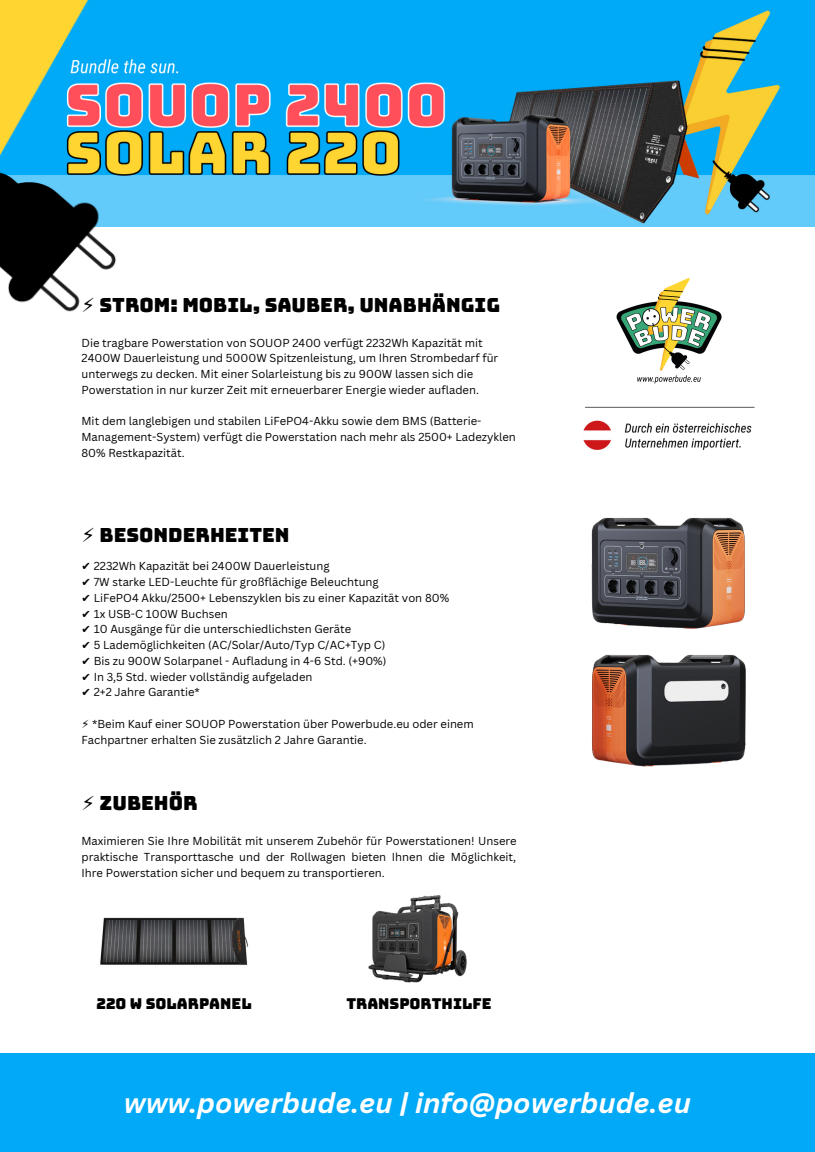
<style>
.page{position:relative;width:815px;height:1152px;background:#fff}
.page>*{position:absolute;margin:0;border:0;box-sizing:border-box;transform-origin:0 0}
.t1{font:italic 700 27.75px "Canva Sans";color:#fff}
.t2{font:19.5px "Bungee";color:#000}
.t3{font:15px "Bungee";color:#000}
.t4{font:11.25px/15.8px "Canva Sans";color:#000}
.s1{font-family:"DejaVu Sans"}
</style>
<div class="page">
<img style="left:583px;top:406px;width:172px;height:27px">
<img style="left:100px;top:917px;width:149px;height:48px">
<img style="left:616px;top:278px;width:106px;height:106px">
<div style="left:0;top:1053px;width:814px;height:99px;background:#01a9f6"></div>
<img style="left:455px;top:1px;width:359px;height:226px">
<img style="left:0;top:0;width:455px;height:312px">
<img style="left:583px;top:438px;width:162px;height:132px">
<img style="left:591px;top:570px;width:155px;height:197px">
<img style="left:368px;top:895px;width:99px;height:88px">
<h2 class="t2" style="left:81px;top:296px;width:420px"><span class="s1">⚡</span> STROM: MOBIL, SAUBER, UNABHÄNGIG</h2>
<p class="t4" style="left:81px;top:334px;width:418px">Die tragbare Powerstation von SOUOP 2400 verfügt 2232Wh Kapazität mit 2400W Dauerleistung und 5000W Spitzenleistung, um Ihren Strombedarf für unterwegs zu decken. Mit einer Solarleistung bis zu 900W lassen sich die Powerstation in nur kurzer Zeit mit erneuerbarer Energie wieder aufladen.</p>
<p class="t4" style="left:81px;top:413px;width:436px">Mit dem langlebigen und stabilen LiFePO4-Akku sowie dem BMS (Batterie-<br>Management-System) verfügt die Powerstation nach mehr als 2500+ Ladezyklen<br>80% Restkapazität.</p>
<h2 class="t2" style="left:81px;top:525px;width:210px"><span class="s1">⚡</span> BESONDERHEITEN</h2>
<p class="t4" style="left:81px;top:558px;width:250px"><span class="s1">✔</span> 2232Wh Kapazität bei 2400W Dauerleistung</p>
<p class="t4" style="left:81px;top:574px;width:299px"><span class="s1">✔</span> 7W starke LED-Leuchte für großflächige Beleuchtung</p>
<p class="t4" style="left:81px;top:590px;width:369px"><span class="s1">✔</span> LiFePO4 Akku/2500+ Lebenszyklen bis zu einer Kapazität von 80%</p>
<p class="t4" style="left:81px;top:605px;width:148px"><span class="s1">✔</span> 1x USB-C 100W Buchsen</p>
<p class="t4" style="left:81px;top:621px;width:271px"><span class="s1">✔</span> 10 Ausgänge für die unterschiedlichsten Geräte</p>
<p class="t4" style="left:81px;top:637px;width:305px"><span class="s1">✔</span> 5 Lademöglichkeiten (AC/Solar/Auto/Typ C/AC+Typ C)</p>
<p class="t4" style="left:81px;top:653px;width:306px"><span class="s1">✔</span> Bis zu 900W Solarpanel - Aufladung in 4-6 Std. (+90%)</p>
<p class="t4" style="left:81px;top:668px;width:232px"><span class="s1">✔</span> In 3,5 Std. wieder vollständig aufgeladen</p>
<p class="t4" style="left:81px;top:684px;width:120px"><span class="s1">✔</span> 2+2 Jahre Garantie*</p>
<p class="t4" style="left:81px;top:716px;width:394px"><span class="s1">⚡</span> *Beim Kauf einer SOUOP Powerstation über Powerbude.eu oder einem<br>Fachpartner erhalten Sie zusätzlich 2 Jahre Garantie.</p>
<h2 class="t2" style="left:81px;top:794px;width:118px"><span class="s1">⚡</span> ZUBEHÖR</h2>
<p class="t4" style="left:81px;top:833px;width:436px;text-align:justify">Maximieren Sie Ihre Mobilität mit unserem Zubehör für Powerstationen! Unsere praktische Transporttasche und der Rollwagen bieten Ihnen die Möglichkeit, Ihre Powerstation sicher und bequem zu transportieren.</p>
<h3 class="t3" style="left:96px;top:996px;width:157px">220 W SOLARPANEL</h3>
<h3 class="t3" style="left:346px;top:996px;width:147px">TRANSPORTHILFE</h3>
<h1 class="t1" style="left:124px;top:1083px;width:568px">www.powerbude.eu | info@powerbude.eu</h1>
</div>
